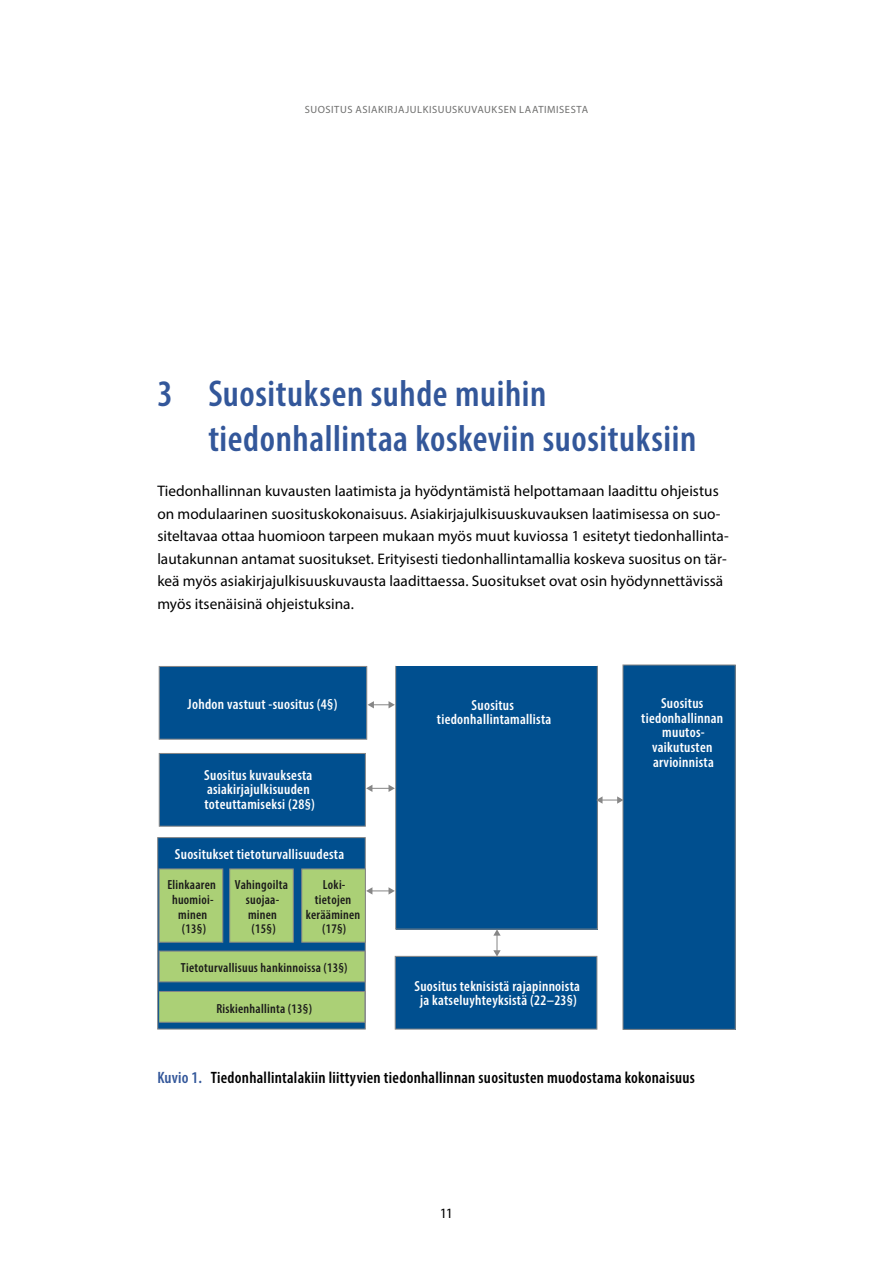
<style>
.page{position:relative;width:893px;height:1263px;background:#fff}
.page>*{position:absolute;margin:0;border:0;box-sizing:border-box;transform-origin:0 0}
.Otsikko_1{font:600 condensed 37.5px/45.2px "Myriad Pro";letter-spacing:.015em;color:#33579a}
._00_kuvion_otsikko{font:600 condensed 16.5px "Myriad Pro";letter-spacing:.015em;color:#000}
._01_Leipä_1__kpl{font:15.3px/22.5px "Myriad Pro";letter-spacing:.005em;color:#000}
.t1{font:600 condensed 14.7px/14.7px "Myriad Pro";letter-spacing:.02em;color:#fff;text-align:center}
.t2{font:14.25px "Myriad Pro";color:#000}
.t3{font:600 condensed 13.2px/14.7px "Myriad Pro";letter-spacing:.02em;color:#1b1b1a;text-align:center}
.t4{font:10.5px "Myriad Pro";letter-spacing:.05em;color:#6e6e6d}
.s1{color:#33579a}
</style>
<div class="page">
<div style="left:159px;top:666px;width:208px;height:73px;background:#004f8f;border:1px solid #868686"></div>
<div style="left:159px;top:753px;width:207px;height:73px;background:#004f8f;border:1px solid #868686"></div>
<div style="left:157px;top:837px;width:209px;height:192px;background:#004f8f;border:1px solid #868686"></div>
<div style="left:396px;top:666px;width:201px;height:263px;background:#004f8f"></div>
<div style="left:395px;top:665px;width:203px;height:264px;border:1px solid #868686"></div>
<div style="left:395px;top:956px;width:202px;height:73px;background:#004f8f;border:1px solid #868686"></div>
<div style="left:623px;top:665px;width:112px;height:364px;background:#004f8f"></div>
<div style="left:623px;top:665px;width:113px;height:365px;border:1px solid #868686"></div>
<svg style="left:493px;top:929px;width:8px;height:27px"></svg>
<svg style="left:596px;top:796px;width:27px;height:8px"></svg>
<svg style="left:366px;top:887px;width:29px;height:7px"></svg>
<svg style="left:366px;top:785px;width:29px;height:7px"></svg>
<svg style="left:368px;top:701px;width:27px;height:7px"></svg>
<div style="left:159px;top:868px;width:64px;height:74px;background:#abd076;border:1px solid #868686"></div>
<div style="left:229px;top:868px;width:65px;height:74px;background:#abd076;border:1px solid #868686"></div>
<div style="left:301px;top:868px;width:65px;height:74px;background:#abd076;border:1px solid #868686"></div>
<div style="left:159px;top:951px;width:206px;height:31px;background:#abd076;border:1px solid #868686"></div>
<div style="left:159px;top:991px;width:206px;height:31px;background:#abd076;border:1px solid #868686"></div>
<p class="t4" style="left:305px;top:103px;width:285px">SUOSITUS ASIAKIRJAJULKISUUSKUVAUKSEN LAATIMISESTA</p>
<p class="Otsikko_1" style="left:208px;top:370px;width:489px;text-indent:-51px">3 Suosituksen suhde muihin tiedonhallintaa koskeviin suosituksiin</p>
<p class="_01_Leipä_1__kpl" style="left:157px;top:480px;width:573px">Tiedonhallinnan kuvausten laatimista ja hyödyntämistä helpottamaan laadittu ohjeistus on modulaarinen suosituskokonaisuus. Asiakirjajulkisuuskuvauksen laatimisessa on suo&shy;siteltavaa ottaa huomioon tarpeen mukaan myös muut kuviossa 1 esitetyt tiedonhallinta&shy;lautakunnan antamat suositukset. Erityisesti tiedonhallintamallia koskeva suositus on tär&shy;keä myös asiakirjajulkisuuskuvausta laadittaessa. Suositukset ovat osin hyödynnettävissä myös itsenäisinä ohjeistuksina.</p>
<p class="t1" style="left:188px;top:696px;width:151px">Johdon vastuut -suositus (4§)</p>
<p class="t1" style="left:204px;top:767px;width:112px;text-align:left">Suositus kuvauksesta asiakirjajulkisuuden toteuttamiseksi (28§)</p>
<p class="t1" style="left:175px;top:847px;width:171px">Suositukset tietoturvallisuudesta</p>
<p class="t3" style="left:167px;top:877px;width:50px">Elinkaaren huomioi&shy;minen (13§)</p>
<p class="t3" style="left:235px;top:877px;width:55px">Vahingoilta suojaa&shy;minen (15§)</p>
<p class="t3" style="left:306px;top:877px;width:56px">Loki&shy;tietojen kerääminen (17§)</p>
<p class="t3" style="left:181px;top:959px;width:168px">Tietoturvallisuus hankinnoissa (13§)</p>
<p class="t3" style="left:216px;top:1001px;width:97px">Riskienhallinta (13§)</p>
<p class="t1" style="left:437px;top:697px;width:116px">Suositus tiedonhallintamallista</p>
<p class="t1" style="left:414px;top:978px;width:167px">Suositus teknisistä rajapinnoista ja katseluyhteyksistä (22–23§)</p>
<p class="t1" style="left:641px;top:695px;width:83px">Suositus tiedonhallinnan muutos&shy;vaikutusten arvioinnista</p>
<p class="_00_kuvion_otsikko" style="left:157px;top:1067px;width:539px"><span class="s1">Kuvio 1.</span> Tiedonhallintalakiin liittyvien tiedonhallinnan suositusten muodostama kokonaisuus</p>
<p class="t2" style="left:440px;top:1204px;width:15px">11</p>
</div>
